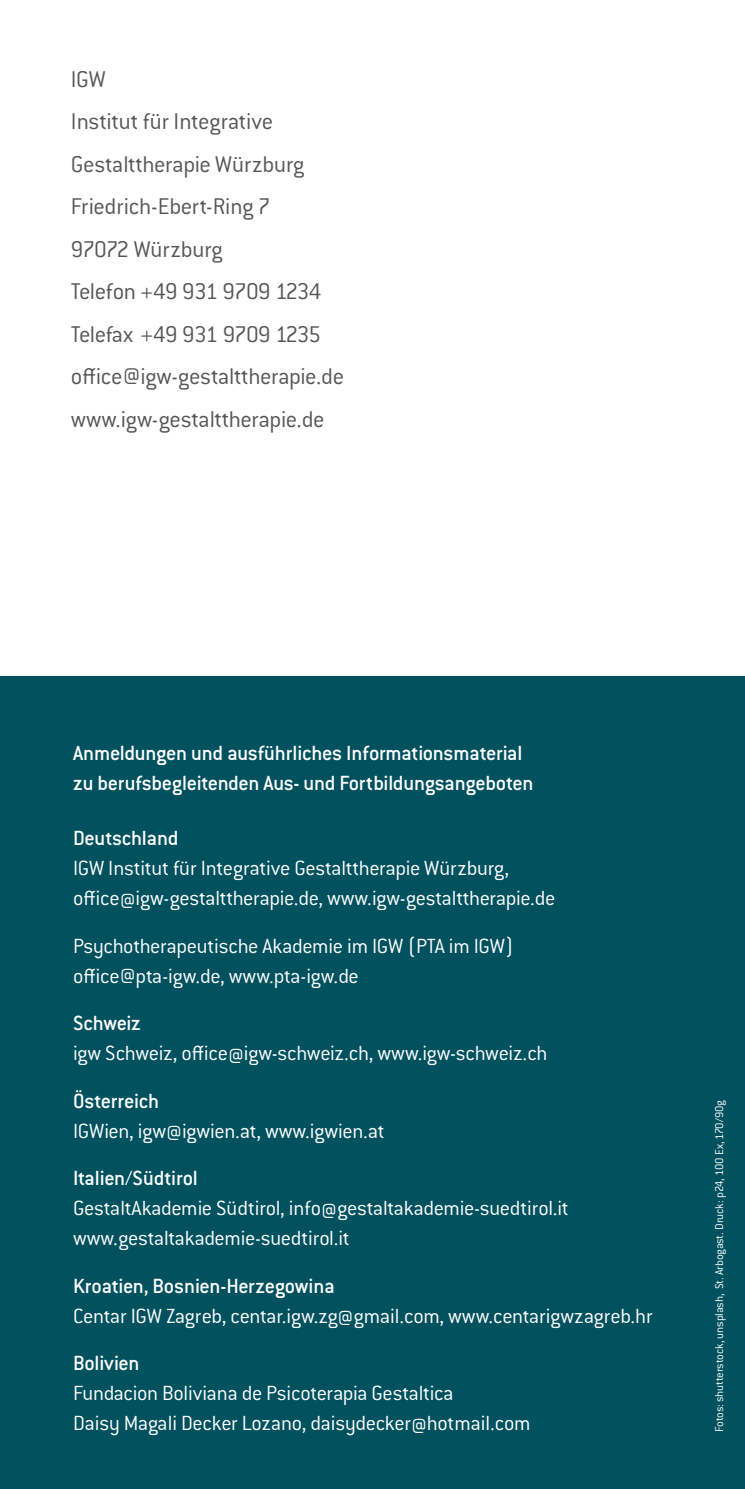
<style>
.page{position:relative;width:745px;height:1489px;background:#fff}
.page>*{position:absolute;margin:0;border:0;box-sizing:border-box;transform-origin:0 0}
.t1{font:300 25px/42.5px "Conduit ITC Std";letter-spacing:-.015em;color:#565656}
.t2{font:300 22.5px/30px "Conduit ITC Std";letter-spacing:-.015em;color:#fff}
.t3{font:500 22.5px/30px "Conduit ITC Std";letter-spacing:-.015em;color:#fff}
.t4{font:300 12.5px "Conduit ITC Std";letter-spacing:-.015em;color:#fff}
</style>
<div class="page">
<div style="left:0;top:676px;width:744px;height:812px;background:#02515e"></div>
<p class="t1" style="left:71px;top:57px;width:274px">IGW<br>Institut für Integrative<br>Gestalttherapie Würzburg<br>Friedrich-Ebert-Ring 7<br>97072 Würzburg<br>Telefon +49 931 9709 1234<br>Telefax +49 931 9709 1235 office@igw-gestalttherapie.de www.igw-gestalttherapie.de</p>
<p class="t3" style="left:73px;top:737px;width:461px">Anmeldungen und ausführliches Informationsmaterial zu berufsbegleitenden Aus- und Fortbildungsangeboten</p>
<p class="t3" style="left:73px;top:822px;width:107px">Deutschland</p>
<p class="t2" style="left:73px;top:852px;width:483px">IGW Institut für Integrative Gestalttherapie Würzburg, office@igw-gestalttherapie.de, www.igw-gestalttherapie.de</p>
<p class="t2" style="left:73px;top:930px;width:442px">Psychotherapeutische Akademie im IGW (PTA im IGW) office@pta-igw.de, www.pta-igw.de</p>
<p class="t3" style="left:73px;top:1007px;width:69px">Schweiz</p>
<p class="t2" style="left:73px;top:1037px;width:475px">igw Schweiz, office@igw-schweiz.ch, www.igw-schweiz.ch</p>
<p class="t3" style="left:73px;top:1084px;width:87px">Österreich</p>
<p class="t2" style="left:73px;top:1114px;width:313px">IGWien, igw@igwien.at, www.igwien.at</p>
<p class="t3" style="left:73px;top:1162px;width:126px">Italien/Südtirol</p>
<p class="t2" style="left:73px;top:1192px;width:497px">GestaltAkademie Südtirol, info@gestaltakademie-suedtirol.it www.gestaltakademie-suedtirol.it</p>
<p class="t3" style="left:73px;top:1269px;width:263px">Kroatien, Bosnien-Herzegowina</p>
<p class="t2" style="left:73px;top:1299px;width:581px">Centar IGW Zagreb, centar.igw.zg@gmail.com, www.centarigwzagreb.hr</p>
<p class="t3" style="left:73px;top:1347px;width:68px">Bolivien</p>
<p class="t2" style="left:73px;top:1377px;width:458px">Fundacion Boliviana de Psicoterapia Gestaltica<br>Daisy Magali Decker Lozano, daisydecker@hotmail.com</p>
<p class="t4" style="left:711px;top:1431px;width:334px;rotate:-90deg">Fotos: shutterstock, unsplash, St. Arbogast. Druck: p24, 100 Ex, 170/90g</p>
</div>
